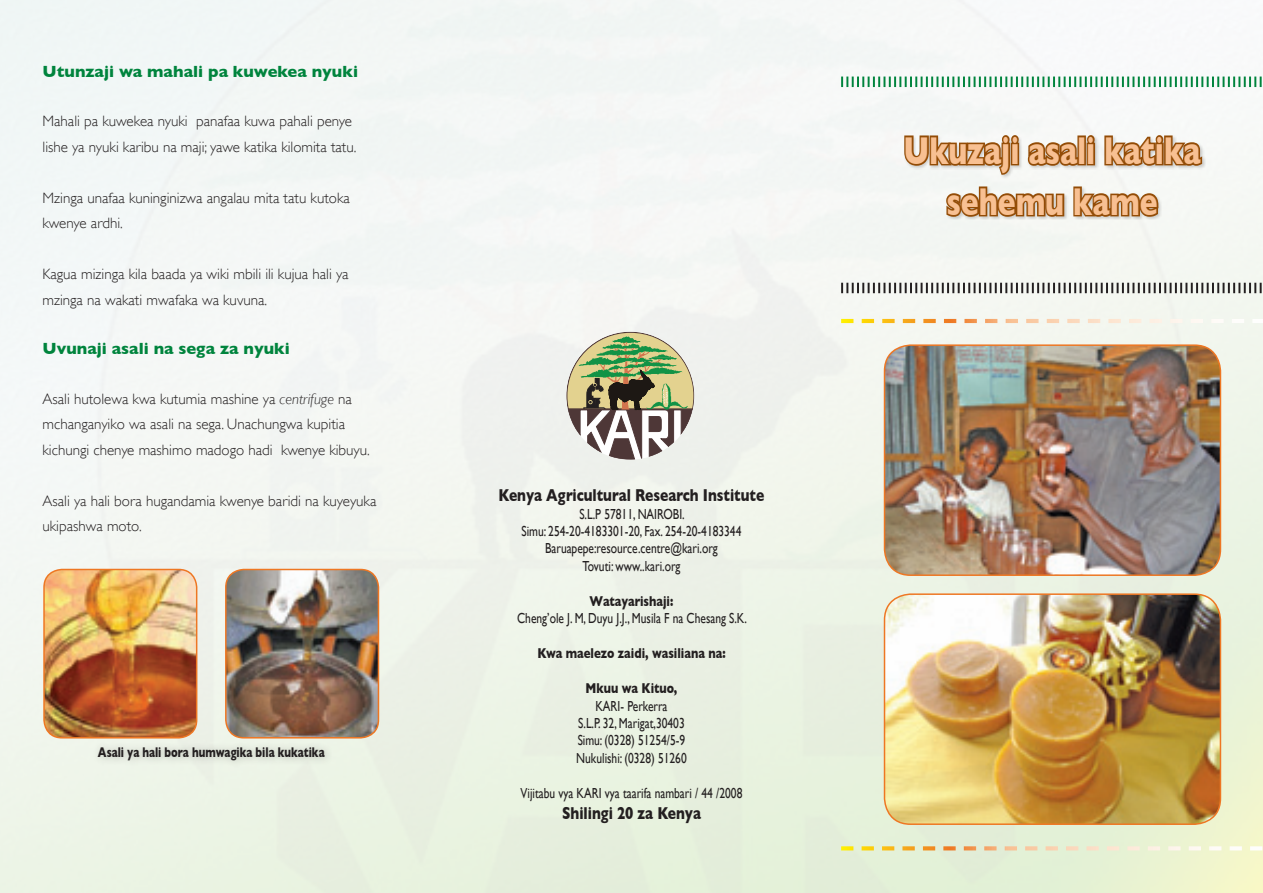
<style>
.page{position:relative;width:1263px;height:893px;background:#fff}
.page>*{position:absolute;margin:0;border:0;box-sizing:border-box;transform-origin:0 0}
.t1{font:700 39.6px "Gill Sans";color:#f8c092;scale:.76 1}
.t2{font:700 17.55px "Gill Sans";color:#231f20;scale:.79 1}
.t3{font:700 16.5px "Gill Sans";color:#00843d}
.t4{font:300 15px/25.5px "Gill Sans";color:#231f20}
.t5{font:14.55px "Gill Sans";color:#231f20;scale:.79 1}
.t6{font:700 14.55px "Gill Sans";color:#231f20;scale:.79 1}
.t7{font:700 14.4px "Gill Sans";color:#231f20;scale:.73 1}
.s1{font-style:italic}
</style>
<div class="page">
<img style="left:0;top:0;width:1263px;height:893px">
<img style="left:884px;top:345px;width:336px;height:230px">
<div style="left:884px;top:344px;width:337px;height:232px;border:2px solid #ee7723;border-radius:26px"></div>
<img style="left:884px;top:594px;width:336px;height:230px">
<div style="left:884px;top:593px;width:337px;height:232px;border:2px solid #ee7723;border-radius:26px"></div>
<svg style="left:841px;top:77px;width:422px;height:10px"></svg>
<svg style="left:841px;top:283px;width:422px;height:10px"></svg>
<div style="left:904px;top:135px;width:302px;height:84px;background:#f6f8f5"></div>
<svg style="left:903px;top:133px;width:194px;height:43px"></svg>
<svg style="left:1103px;top:133px;width:102px;height:35px"></svg>
<svg style="left:946px;top:186px;width:120px;height:33px"></svg>
<svg style="left:1073px;top:186px;width:87px;height:33px"></svg>
<svg style="left:566px;top:332px;width:128px;height:128px"></svg>
<svg style="left:841px;top:319px;width:422px;height:4px"></svg>
<svg style="left:841px;top:846px;width:422px;height:4px;background:#f1deae"></svg>
<img style="left:44px;top:569px;width:153px;height:169px">
<div style="left:43px;top:569px;width:154px;height:169px;border:2px solid #ee7723;border-radius:18px"></div>
<div style="left:91px;top:740px;width:241px;height:28px;background:#231f20;opacity:.26"></div>
<img style="left:226px;top:569px;width:152px;height:169px">
<div style="left:225px;top:569px;width:154px;height:169px;border:2px solid #ee7723;border-radius:18px"></div>
<p class="t3" style="left:43px;top:62px;width:317px">Utunzaji wa mahali pa kuwekea nyuki</p>
<p class="t4" style="left:43px;top:109px;width:315px">Mahali pa kuwekea nyuki panafaa kuwa pahali penye lishe ya nyuki karibu na maji; yawe katika kilomita tatu.</p>
<p class="t4" style="left:43px;top:185px;width:309px">Mzinga unafaa kuninginizwa angalau mita tatu kutoka kwenye ardhi.</p>
<p class="t4" style="left:43px;top:262px;width:307px">Kagua mizinga kila baada ya wiki mbili ili kujua hali ya mzinga na wakati mwafaka wa kuvuna.</p>
<p class="t3" style="left:43px;top:339px;width:249px">Uvunaji asali na sega za nyuki</p>
<p class="t4" style="left:43px;top:386px;width:329px">Asali hutolewa kwa kutumia mashine ya <span class="s1">centrifuge</span> na mchanganyiko wa asali na sega. Unachungwa kupitia kichungi chenye mashimo madogo hadi kwenye kibuyu.</p>
<p class="t4" style="left:43px;top:488px;width:335px">Asali ya hali bora hugandamia kwenye baridi na kuyeyuka ukipashwa moto.</p>
<p class="t7" style="left:98px;top:744px;width:312px">Asali ya hali bora humwagika bila kukatika</p>
<p class="t2" style="left:498px;top:485px;width:338px">Kenya Agricultural Research Institute</p>
<p class="t5" style="left:579px;top:505px;width:135px">S.L.P 57811, NAIROBI.</p>
<p class="t5" style="left:521px;top:522px;width:280px">Simu: 254-20-4183301-20, Fax. 254-20-4183344</p>
<p class="t5" style="left:545px;top:540px;width:220px">Baruapepe:resource.centre@kari.org</p>
<p class="t5" style="left:582px;top:557px;width:126px">Tovuti: www..kari.org</p>
<p class="t6" style="left:590px;top:592px;width:107px">Watayarishaji:</p>
<p class="t5" style="left:517px;top:610px;width:293px">Cheng’ole J. M, Duyu J.J., Musila F na Chesang S.K.</p>
<p class="t6" style="left:537px;top:645px;width:240px">Kwa maelezo zaidi, wasiliana na:</p>
<p class="t6" style="left:585px;top:680px;width:118px">Mkuu wa Kituo,</p>
<p class="t5" style="left:595px;top:697px;width:93px">KARI- Perkerra</p>
<p class="t5" style="left:578px;top:714px;width:136px">S.L.P. 32, Marigat,30403</p>
<p class="t5" style="left:578px;top:732px;width:138px">Simu: (0328) 51254/5-9</p>
<p class="t5" style="left:576px;top:750px;width:141px">Nukulishi: (0328) 51260</p>
<p class="t5" style="left:520px;top:785px;width:282px">Vijitabu vya KARI vya taarifa nambari / 44 /2008</p>
<p class="t2" style="left:562px;top:803px;width:177px">Shilingi 20 za Kenya</p>
<p class="t1" style="left:904px;top:127px;width:392px">Ukuzaji asali katika</p>
<p class="t1" style="left:946px;top:178px;width:279px">sehemu kame</p>
</div>
